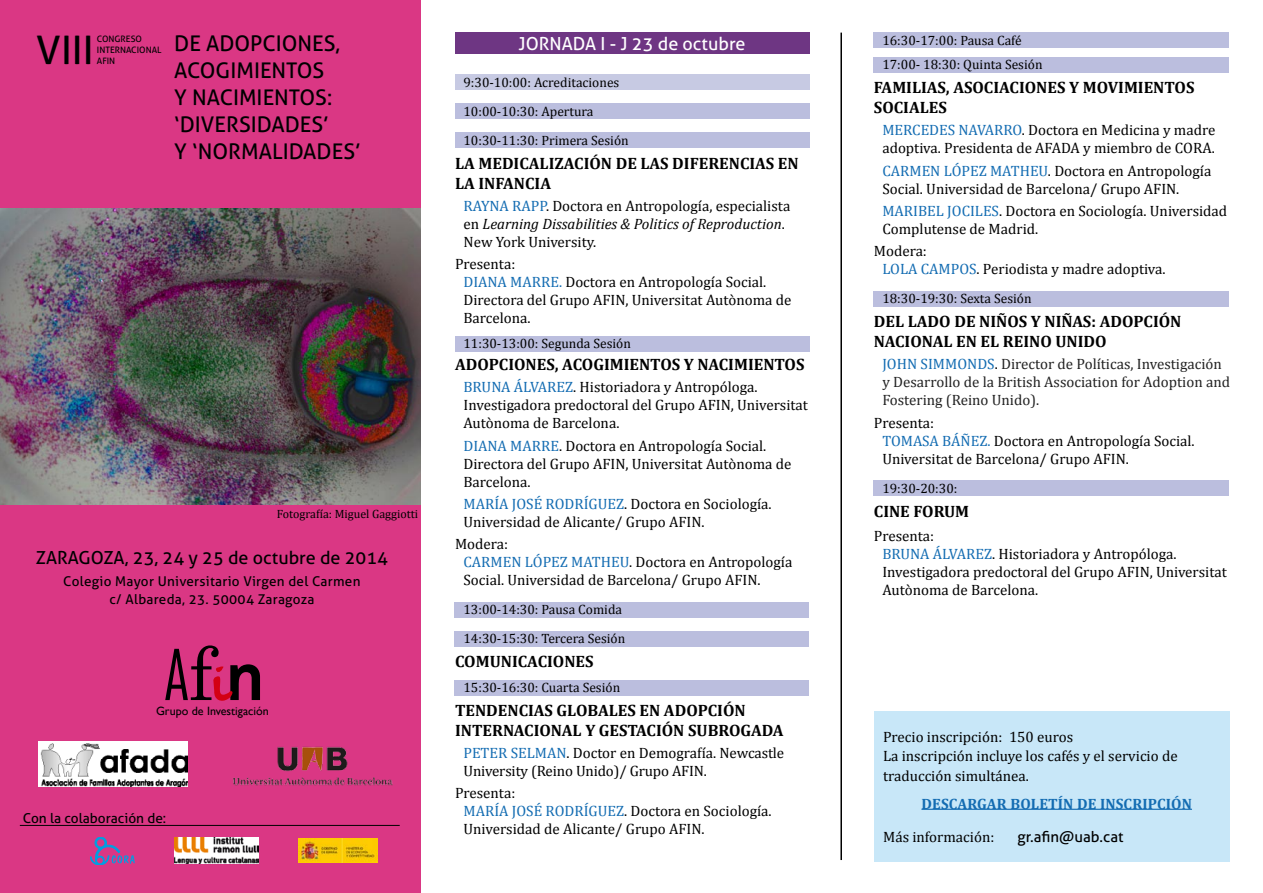
<style>
.page{position:relative;width:1263px;height:893px;background:#fff}
.page>*{position:absolute;margin:0;border:0;box-sizing:border-box;transform-origin:0 0}
.t1{font:39.3px "Aller";color:#000}
.t2{font:21.6px/27px "Aller";color:#000}
.t3{font:18px "Aller";color:#000}
.t4{font:18px "Aller";color:#fff}
.t5{font:700 16.5px/19.8px "Cambria";color:#000}
.t6{font:15px/18px "Cambria";color:#000}
.t7{font:15px/18px "Cambria";color:#222}
.t8{font:700 15px "Cambria";letter-spacing:.01em;color:#136cb2}
.t9{font:15px "Cambria";color:#136cb2}
.t10{font:15px "Aller";color:#000}
.t11{font:13.65px "Aller";color:#000}
.t12{font:13.5px/29px "Cambria";color:#000}
.t13{font:13.5px/18px "Aller";letter-spacing:.02em;color:#000;text-align:center}
.t14{font:12px "Cambria";color:#000}
.t15{font:12px "Gill Sans";color:#000}
.t16{font:8.85px/10.6px "Aller";color:#000}
.s1{color:#136cb2}
.s2{font-style:italic}
.s3{color:#000}
</style>
<div class="page">
<div style="left:455px;top:74px;width:354px;height:15px;background:#c7cae3"></div>
<div style="left:455px;top:336px;width:354px;height:15px;background:#bbbede"></div>
<div style="left:874px;top:291px;width:355px;height:16px;background:#bbbede"></div>
<div style="left:874px;top:57px;width:355px;height:15px;background:#bbbede"></div>
<div style="left:874px;top:32px;width:355px;height:16px;background:#bbbede"></div>
<div style="left:874px;top:480px;width:355px;height:16px;background:#bbbede"></div>
<div style="left:455px;top:103px;width:354px;height:16px;background:#bbbede"></div>
<div style="left:455px;top:132px;width:354px;height:16px;background:#bbbede"></div>
<div style="left:455px;top:33px;width:354px;height:21px;background:#6e3683"></div>
<div style="left:454px;top:680px;width:354px;height:15px;background:#bbbede"></div>
<div style="left:454px;top:602px;width:354px;height:16px;background:#bbbede"></div>
<div style="left:454px;top:631px;width:354px;height:15px;background:#bbbede"></div>
<div style="left:874px;top:711px;width:356px;height:150px;background:#c8e7f8"></div>
<hr style="left:921px;top:809px;width:271px;height:1px;background:#136cb2">
<hr style="left:840px;top:33px;width:2px;height:827px;background:#000">
<div style="left:0;top:0;width:421px;height:893px;background:#da3784"></div>
<img style="left:0;top:208px;width:421px;height:296px">
<hr style="left:20px;top:825px;width:380px;height:1px;background:#000">
<img style="left:233px;top:746px;width:159px;height:40px">
<img style="left:39px;top:741px;width:149px;height:45px">
<img style="left:298px;top:838px;width:80px;height:25px">
<svg style="left:90px;top:837px;width:45px;height:28px"></svg>
<img style="left:174px;top:837px;width:85px;height:26px">
<svg style="left:165px;top:645px;width:68px;height:56px"></svg>
<h1 class="t1" style="left:36px;top:26px;width:59px">VIII</h1>
<p class="t16" style="left:97px;top:34px;width:66px">CONGRESO<br>INTERNACIONAL</p>
<p class="t16" style="left:97px;top:55px;width:20px">AFIN</p>
<h2 class="t2" style="left:174px;top:30px;width:188px">DE ADOPCIONES,<br>ACOGIMIENTOS<br>Y NACIMIENTOS: ‘DIVERSIDADES’<br>Y ‘NORMALIDADES’</h2>
<p class="t14" style="left:277px;top:507px;width:143px">Fotografía: Miguel Gaggiotti</p>
<p class="t3" style="left:36px;top:547px;width:354px">ZARAGOZA, 23, 24 y 25 de octubre de 2014</p>
<p class="t13" style="left:63px;top:572px;width:299px">Colegio Mayor Universitario Virgen del Carmen c/ Albareda, 23. 50004 Zaragoza</p>
<p class="t15" style="left:156px;top:703px;width:114px">Grupo de Investigación</p>
<p class="t11" style="left:23px;top:810px;width:145px">Con la colaboración de:</p>
<p class="t4" style="left:519px;top:33px;width:228px">JORNADA I - J 23 de octubre</p>
<p class="t12" style="left:463px;top:68px;width:167px">9:30-10:00: Acreditaciones<br>10:00-10:30: Apertura<br>10:30-11:30: Primera Sesión</p>
<p class="t5" style="left:455px;top:153px;width:345px">LA MEDICALIZACIÓN DE LAS DIFERENCIAS EN<br>LA INFANCIA</p>
<p class="t6" style="left:463px;top:197px;width:328px"><span class="s1">Rayna Rapp</span>. Doctora en Antropología, especialista en <span class="s2">Learning Dissabilities &amp; Politics of Reproduction</span>.<br>New York University.</p>
<p class="t6" style="left:463px;top:255px;width:329px;text-indent:-8px">Presenta:<br><span class="s1">Diana Marre.</span> Doctora en Antropología Social.<br>Directora del Grupo AFIN, Universitat Autònoma de<br>Barcelona.</p>
<p class="t12" style="left:463px;top:329px;width:169px">11:30-13:00: Segunda Sesión</p>
<p class="t5" style="left:455px;top:354px;width:159px">ADOPCIONES, ACOGIMIEN</p>
<p class="t5" style="left:650px;top:354px;width:58px">TOS Y NACIMIEN</p>
<p class="t5" style="left:774px;top:354px;width:30px">TOS</p>
<p class="t6" style="left:463px;top:378px;width:346px"><span class="s1">Bruna Álvarez</span>. Historiadora y Antropóloga.<br>Investigadora predoctoral del Grupo AFIN, Universitat<br>Autònoma de Barcelona.</p>
<p class="t6" style="left:463px;top:436px;width:329px"><span class="s1">Diana Marre</span>. Doctora en Antropología Social.<br>Directora del Grupo AFIN, Universitat Autònoma de<br>Barcelona.</p>
<p class="t6" style="left:463px;top:495px;width:310px"><span class="s1">María José Rodríguez</span>. Doctora en Sociología.<br>Universidad de Alicante/ Grupo AFIN.</p>
<p class="t6" style="left:455px;top:535px;width:55px">Modera:</p>
<p class="t9" style="left:463px;top:553px;width:20px">Carm</p>
<p class="t6" style="left:463px;top:553px;width:330px;text-indent:39px"><span class="s1">en López MATHEU</span>. Doctora en Antropología<br>Social. Universidad de Barcelona/ Grupo AFIN.</p>
<p class="t12" style="left:463px;top:595px;width:163px">13:00-14:30: Pausa Comida<br>14:30-15:30: Tercera Sesión</p>
<p class="t5" style="left:455px;top:651px;width:56px">COMUNICACI</p>
<p class="t5" style="left:553px;top:651px;width:22px">ONES</p>
<p class="t12" style="left:463px;top:673px;width:158px">15:30-16:30: Cuarta Sesión</p>
<p class="t5" style="left:455px;top:700px;width:330px">TENDENCIAS GLOBALES EN ADOPCIÓN<br>INTERNACIONAL Y GESTACIÓN SUBROGADA</p>
<p class="t6" style="left:463px;top:744px;width:322px"><span class="s1">Peter Selman</span>. Doctor en Demografía. Newcastle<br>University (Reino Unido)/ Grupo AFIN.</p>
<p class="t6" style="left:463px;top:784px;width:310px;text-indent:-8px">Presenta:<br><span class="s1">María José Rodríguez</span>. Doctora en Sociología.<br>Universidad de Alicante/ Grupo AFIN.</p>
<p class="t12" style="left:882px;top:27px;width:162px;line-height:24.8px">16:30-17:00: Pausa Café<br>17:00- 18:30: Quinta Sesión</p>
<p class="t5" style="left:874px;top:77px;width:10px">FAMILIAS</p>
<p class="t5" style="left:946px;top:77px;width:183px">, ASOCIACIONES Y MOVIMIEN</p>
<p class="t5" style="left:1164px;top:77px;width:30px">TOS</p>
<p class="t5" style="left:874px;top:97px;width:30px">SOCIALES</p>
<p class="t6" style="left:882px;top:121px;width:334px"><span class="s1">Merc edes Navarro</span>. Doctora en Medicina y madre adoptiva. Presidenta de AFADA y miembro de CORA.</p>
<p class="t9" style="left:882px;top:162px;width:20px">Carm</p>
<p class="t6" style="left:882px;top:161px;width:330px;text-indent:39px"><span class="s1">en López MATHEU</span>. Doctora en Antropología<br>Social. Universidad de Barcelona/ Grupo AFIN.</p>
<p class="t6" style="left:882px;top:202px;width:346px"><span class="s1">Maribel Jociles</span>. Doctora en Sociología. Universidad<br>Complutense de Madrid.</p>
<p class="t6" style="left:874px;top:242px;width:55px">Modera:</p>
<p class="t9" style="left:882px;top:260px;width:58px">Lola Camp</p>
<p class="t6" style="left:959px;top:260px;width:208px"><span class="s1">os</span>. Periodista y madre adoptiva.</p>
<p class="t12" style="left:882px;top:284px;width:151px">18:30-19:30: Sexta Sesión</p>
<p class="t5" style="left:874px;top:311px;width:45px">DEL LAD</p>
<p class="t5" style="left:939px;top:311px;width:215px">O DE NIÑOS Y NIÑAS: ADOPCIÓN</p>
<p class="t5" style="left:874px;top:331px;width:10px">NACI</p>
<p class="t5" style="left:910px;top:331px;width:23px">ONAL</p>
<p class="t5" style="left:956px;top:331px;width:57px">ENELREIN</p>
<p class="t5" style="left:1040px;top:331px;width:68px">O UNIDO</p>
<p class="t7" style="left:882px;top:355px;width:349px"><span class="s1">John Simm onds</span><span class="s3">.</span> Director de Políticas, Investigación y Desarrollo de la British Association for Adoption and<br>Fostering (Reino Unido).</p>
<p class="t6" style="left:874px;top:413px;width:62px">Presenta:</p>
<p class="t9" style="left:882px;top:432px;width:29px">Tomasa</p>
<p class="t6" style="left:882px;top:431px;width:314px;text-indent:60px"><span class="s1">Báñez.</span> Doctora en Antropología Social.<br>Universitat de Barcelona/ Grupo AFIN.</p>
<p class="t12" style="left:882px;top:473px;width:77px">19:30-20:30:</p>
<p class="t5" style="left:874px;top:501px;width:97px">CINE FORUM</p>
<p class="t6" style="left:882px;top:526px;width:346px;text-indent:-8px">Presenta:<br><span class="s1">Bruna Álvarez</span>. Historiadora y Antropóloga.<br>Investigadora predoctoral del Grupo AFIN, Universitat Autònoma de Barcelona.</p>
<p class="t6" style="left:883px;top:727px;width:296px;line-height:19.5px">Precio inscripción: 150 euros<br>La inscripción incluye los cafés y el servicio de traducción simultánea.</p>
<p class="t8" style="left:921px;top:794px;width:21px">DESCAR</p>
<p class="t8" style="left:977px;top:794px;width:138px">GAR BOLETÍN DE INSCRI</p>
<p class="t8" style="left:1148px;top:794px;width:44px">PCIÓN</p>
<p class="t6" style="left:883px;top:828px;width:113px">Más información:</p>
<p class="t10" style="left:1017px;top:828px;width:108px">gr.afin@uab.cat</p>
</div>
